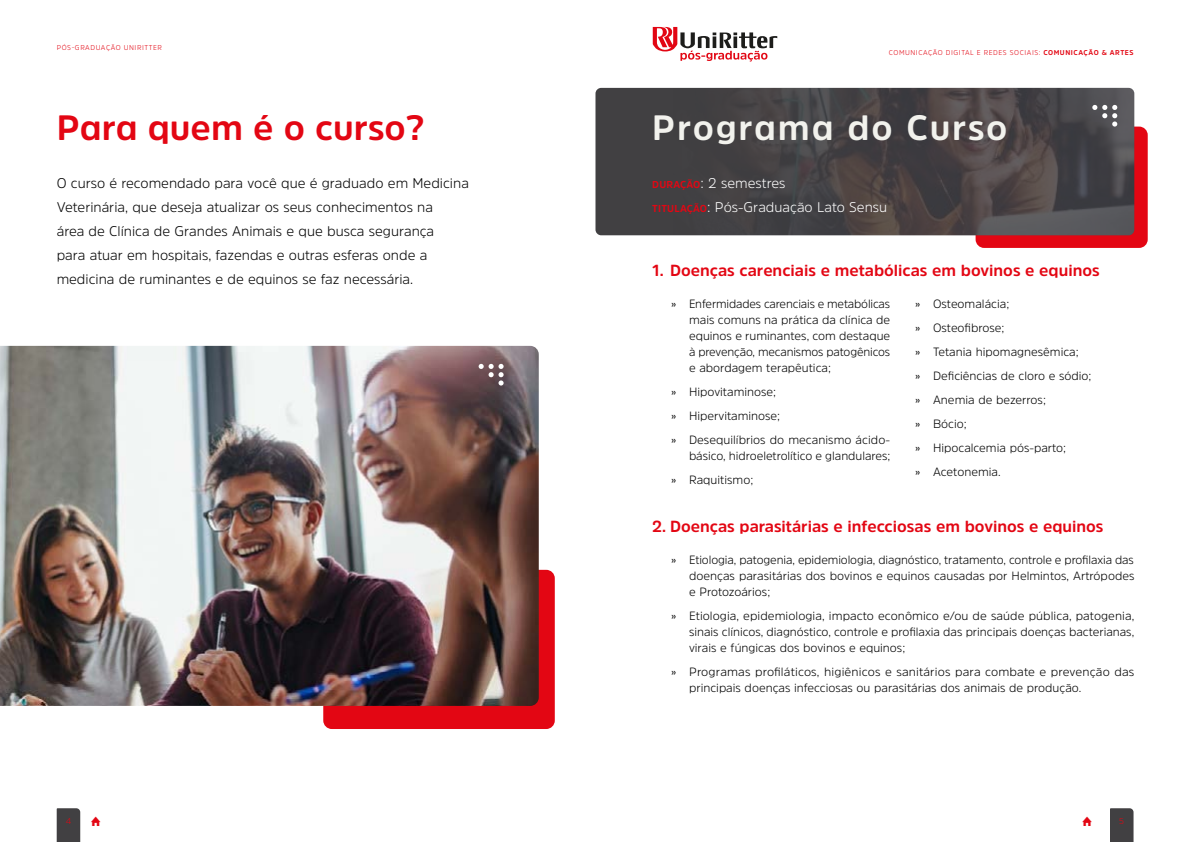
<style>
.page{position:relative;width:1191px;height:842px;background:#fff}
.page>*{position:absolute;margin:0;border:0;box-sizing:border-box;transform-origin:0 0}
.t1{font:700 35px "Amsi Pro";color:#e30613}
.t2{font:700 35px "Amsi Pro";letter-spacing:.05em;color:#f2f2ed}
.t3{font:700 16px "Amsi Pro";color:#e30613}
.t4{font:300 14px/24px "Amsi Pro";color:#000}
.t5{font:300 14px/24px "Amsi Pro";color:#fff}
.t6{font:300 12px/24px "Amsi Pro";color:#000}
.t7{font:300 8.5px "Amsi Pro";color:#e30613}
.t8{font:300 7px "Amsi Pro";letter-spacing:.08em;color:#e30613}
.s1{font-weight:700}
.s2{font-weight:700;font-size:10px;color:#e30613}
.s3{font-weight:400}
</style>
<div class="page">
<div style="left:975px;top:127px;width:172px;height:121px;background:#e30613;border-radius:9px"></div>
<img style="left:595px;top:88px;width:539px;height:147px">
<svg style="left:57px;top:808px;width:23px;height:34px"></svg>
<svg style="left:1110px;top:808px;width:23px;height:34px"></svg>
<svg style="left:653px;top:27px;width:124px;height:35px"></svg>
<svg style="left:1092px;top:105px;width:25px;height:22px"></svg>
<div style="left:323px;top:570px;width:232px;height:159px;background:#e30613;border-radius:9px"></div>
<img style="left:0;top:346px;width:539px;height:360px">
<svg style="left:478px;top:364px;width:25px;height:22px"></svg>
<p class="t8" style="left:57px;top:42px;width:107px">PÓS-GRADUAÇÃO UNIRITTER</p>
<h1 class="t1" style="left:57px;top:104px;width:369px">Para quem é o curso?</h1>
<p class="t4" style="left:57px;top:171px;width:414px">O curso é recomendado para você que é graduado em Medicina Veterinária, que deseja atualizar os seus conhecimentos na<br>área de Clínica de Grandes Animais e que busca segurança<br>para atuar em hospitais, fazendas e outras esferas onde a medicina de ruminantes e de equinos se faz necessária.</p>
<p class="t8" style="left:889px;top:48px;width:246px">COMUNICAÇÃO DIGITAL E REDES SOCIAIS: <span class="s1">COMUNICAÇÃO &amp; ARTES</span></p>
<h1 class="t2" style="left:652px;top:104px;width:357px">Programa do Curso</h1>
<p class="t5" style="left:652px;top:171px;width:236px"><span class="s2">DURAÇÃO</span>: 2 semestres<br><span class="s2">TITULAÇÃO</span>: Pós-Graduação Lato Sensu</p>
<h2 class="t3" style="left:652px;top:259px;width:449px">1. Doenças carenciais e metabólicas em bovinos e equinos</h2>
<p class="t6" style="left:689px;top:295px;width:203px;line-height:16px;text-align:justify;text-indent:-18px"><span class="s3">»</span> Enfermidades carenciais e metabólicas mais comuns na prática da clínica de equinos e ruminantes, com destaque à prevenção, mecanismos patogênicos e abordagem terapêutica;</p>
<p class="t6" style="left:671px;top:379px;width:221px"><span class="s3">»</span> Hipovitaminose;<br><span class="s3">»</span> Hipervitaminose;<br><span class="s3">»</span> Desequilíbrios do mecanismo ácido-</p>
<p class="t6" style="left:671px;top:443px;width:221px;text-indent:18px">básico, hidroeletrolítico e glandulares; <span class="s3">»</span> Raquitismo;</p>
<p class="t6" style="left:915px;top:291px;width:178px"><span class="s3">»</span> Osteomalácia;<br><span class="s3">»</span> Osteofibrose;<br><span class="s3">»</span> Tetania hipomagnesêmica;<br><span class="s3">»</span> Deficiências de cloro e sódio; <span class="s3">»</span> Anemia de bezerros;<br><span class="s3">»</span> Bócio;<br><span class="s3">»</span> Hipocalcemia pós-parto;<br><span class="s3">»</span> Acetonemia.</p>
<h2 class="t3" style="left:652px;top:515px;width:453px">2. Doenças parasitárias e infecciosas em bovinos e equinos</h2>
<p class="t6" style="left:689px;top:551px;width:447px;line-height:16px;text-align:justify;text-indent:-18px"><span class="s3">»</span> Etiologia, patogenia, epidemiologia, diagnóstico, tratamento, controle e profilaxia das doenças parasitárias dos bovinos e equinos causadas por Helmintos, Artrópodes e Protozoários;</p>
<p class="t6" style="left:689px;top:607px;width:447px;line-height:16px;text-align:justify;text-indent:-18px"><span class="s3">»</span> Etiologia, epidemiologia, impacto econômico e/ou de saúde pública, patogenia, sinais clínicos, diagnóstico, controle e profilaxia das principais doenças bacterianas, virais e fúngicas dos bovinos e equinos;</p>
<p class="t6" style="left:689px;top:663px;width:447px;line-height:16px;text-indent:-18px"><span class="s3">»</span> Programas profiláticos, higiênicos e sanitários para combate e prevenção das principais doenças infecciosas ou parasitárias dos animais de produção.</p>
<p class="t7" style="left:66px;top:815px;width:7px">4</p>
<p class="t7" style="left:1119px;top:815px;width:6px">5</p>
</div>
